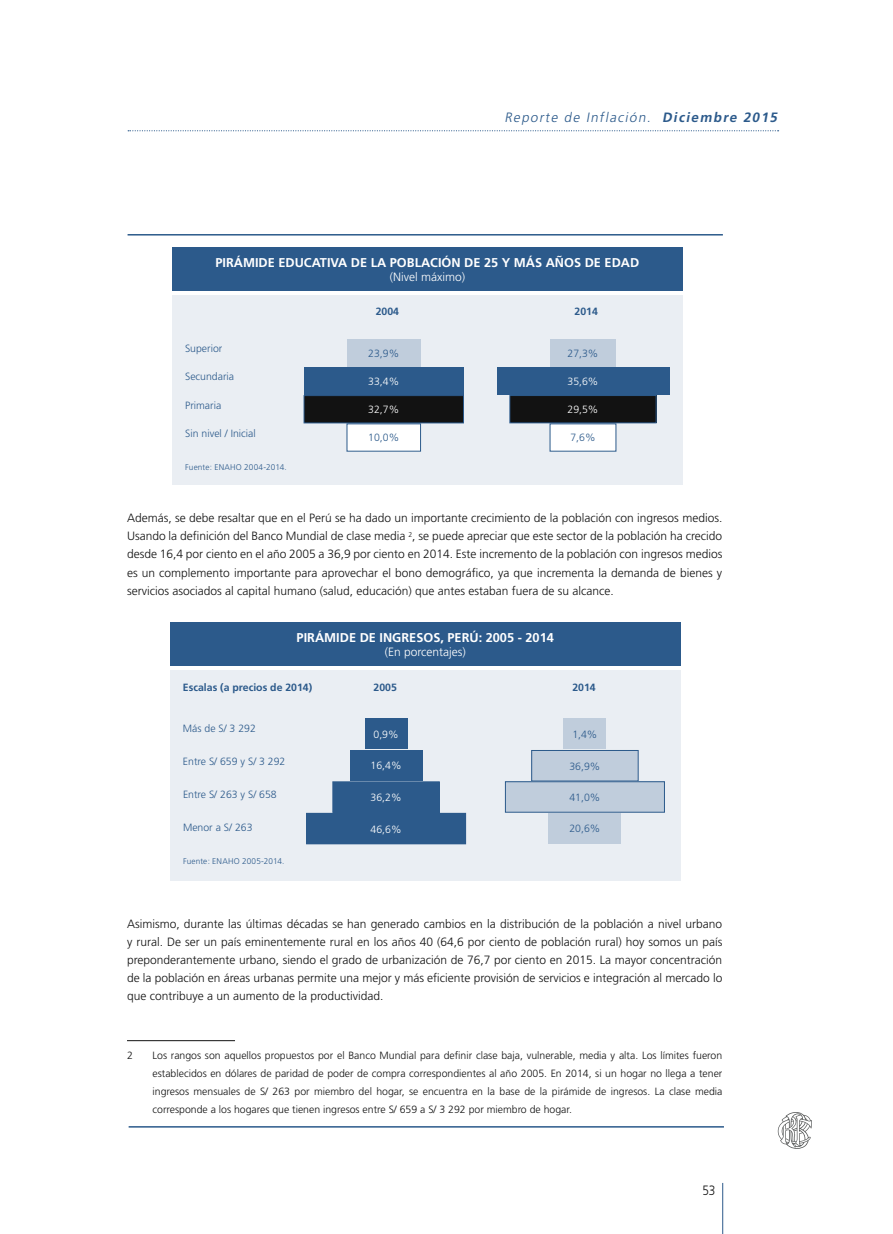
<style>
.page{position:relative;width:893px;height:1234px;background:#fff}
.page>*{position:absolute;margin:0;border:0;box-sizing:border-box;transform-origin:0 0}
.t1{font:italic 300 13.5px "Frutiger";color:#2c5a8b}
.t2{font:300 13.5px "Frutiger";color:#121212;scale:.88 1}
.t3{font:700 12.75px "Frutiger";color:#fff}
.t4{font:300 12px/18px "Frutiger";color:#121212;text-align:justify}
.t5{font:300 12px "Frutiger";color:#fff}
.t6{font:300 10.5px/18px "Frutiger";color:#121212;text-align:justify}
.t7{font:300 10.5px "Frutiger";color:#2c5a8b}
.t8{font:700 10.5px "Frutiger";color:#2c5a8b}
.t9{font:300 10.5px "Frutiger";color:#fff}
.t10{font:300 8.25px "Frutiger";letter-spacing:.015em;color:#2c5a8b}
.s1{font-weight:700}
</style>
<div class="page">
<svg style="left:128px;top:130px;width:651px;height:1px"></svg>
<hr style="left:722px;top:1182px;width:1px;height:51px;background:#2c5a8b">
<svg style="left:778px;top:1112px;width:34px;height:37px"></svg>
<hr style="left:127px;top:1040px;width:108px;height:1px;background:#121212">
<hr style="left:128px;top:234px;width:595px;height:1px;background:#2c5a8b">
<hr style="left:129px;top:1125px;width:595px;height:2px;background:#2c5a8b">
<div style="left:172px;top:295px;width:510px;height:189px;background:#eaeef3"></div>
<div style="left:172px;top:247px;width:510px;height:44px;background:#2c5a8b"></div>
<div style="left:347px;top:339px;width:74px;height:27px;background:#c0cddc"></div>
<div style="left:550px;top:339px;width:65px;height:27px;background:#c0cddc"></div>
<div style="left:304px;top:395px;width:159px;height:28px;background:#121212"></div>
<div style="left:304px;top:395px;width:160px;height:28px;border:1px solid #2c5a8b"></div>
<div style="left:510px;top:395px;width:146px;height:28px;background:#121212"></div>
<div style="left:510px;top:395px;width:146px;height:28px;border:1px solid #2c5a8b"></div>
<div style="left:304px;top:367px;width:159px;height:27px;background:#2c5a8b"></div>
<div style="left:497px;top:367px;width:172px;height:27px;background:#2c5a8b"></div>
<div style="left:347px;top:424px;width:74px;height:27px;background:#fff"></div>
<div style="left:347px;top:423px;width:74px;height:28px;border:1px solid #2c5a8b"></div>
<div style="left:550px;top:424px;width:66px;height:27px;background:#fff"></div>
<div style="left:550px;top:423px;width:66px;height:28px;border:1px solid #2c5a8b"></div>
<div style="left:170px;top:669px;width:510px;height:211px;background:#eaeef3"></div>
<div style="left:170px;top:622px;width:510px;height:43px;background:#2c5a8b"></div>
<div style="left:365px;top:718px;width:42px;height:31px;background:#2c5a8b"></div>
<div style="left:564px;top:718px;width:42px;height:31px;background:#c0cddc"></div>
<div style="left:333px;top:781px;width:106px;height:31px;background:#2c5a8b"></div>
<div style="left:333px;top:781px;width:107px;height:31px;border:1px solid #2c5a8b"></div>
<div style="left:532px;top:750px;width:106px;height:30px;background:#c0cddc"></div>
<div style="left:531px;top:750px;width:107px;height:31px;border:1px solid #2c5a8b"></div>
<div style="left:350px;top:750px;width:72px;height:30px;background:#2c5a8b"></div>
<div style="left:549px;top:813px;width:72px;height:30px;background:#c0cddc"></div>
<div style="left:307px;top:813px;width:159px;height:30px;background:#2c5a8b"></div>
<div style="left:505px;top:781px;width:159px;height:31px;background:#c0cddc"></div>
<div style="left:505px;top:781px;width:160px;height:31px;border:1px solid #2c5a8b"></div>
<p class="t1" style="left:504px;top:110px;width:277px">Reporte de Inflación. <span class="s1">Diciembre 2015</span></p>
<p class="t3" style="left:215px;top:255px;width:21px">PIRÁM</p>
<p class="t3" style="left:255px;top:255px;width:33px">IDE EDUCA</p>
<p class="t3" style="left:320px;top:255px;width:204px">TIVA DE LA POBLACIÓN DE 25 Y MÁS</p>
<p class="t3" style="left:546px;top:255px;width:69px">AÑOS DE EDAD</p>
<p class="t5" style="left:390px;top:270px;width:77px">(Nivel máximo)</p>
<p class="t7" style="left:185px;top:342px;width:39px">Superior</p>
<p class="t7" style="left:185px;top:371px;width:51px">Secundaria</p>
<p class="t7" style="left:185px;top:399px;width:38px">Primaria</p>
<p class="t7" style="left:185px;top:428px;width:72px">Sin nivel / Inicial</p>
<p class="t10" style="left:185px;top:462px;width:103px">Fuente: ENAHO 2004-2014.</p>
<p class="t8" style="left:376px;top:305px;width:25px">2004</p>
<p class="t8" style="left:574px;top:305px;width:25px">2014</p>
<p class="t7" style="left:368px;top:347px;width:32px">23,9%</p>
<p class="t7" style="left:567px;top:347px;width:32px">27,3%</p>
<p class="t9" style="left:368px;top:375px;width:32px">33,4%</p>
<p class="t9" style="left:567px;top:375px;width:32px">35,6%</p>
<p class="t9" style="left:368px;top:403px;width:32px">32,7%</p>
<p class="t9" style="left:567px;top:403px;width:32px">29,5%</p>
<p class="t7" style="left:368px;top:432px;width:32px">10,0%</p>
<p class="t7" style="left:570px;top:432px;width:27px">7,6%</p>
<p class="t4" style="left:127px;top:509px;width:597px">Además, se debe resaltar que en el Perú se ha dado un importante crecimiento de la población con ingresos medios.<br>Usando la definición del Banco Mundial de clase media <sup>2</sup>, se puede apreciar que este sector de la población ha crecido desde 16,4 por ciento en el año 2005 a 36,9 por ciento en 2014. Este incremento de la población con ingresos medios es un complemento importante para aprovechar el bono demográfico, ya que incrementa la demanda de bienes y servicios asociados al capital humano (salud, educación) que antes estaban fuera de su alcance.</p>
<p class="t3" style="left:297px;top:629px;width:21px">PIRÁM</p>
<p class="t3" style="left:336px;top:629px;width:65px">IDE DE INGRESOS</p>
<p class="t3" style="left:440px;top:629px;width:16px">, PERÚ</p>
<p class="t3" style="left:479px;top:629px;width:77px">: 2005 - 2014</p>
<p class="t5" style="left:385px;top:645px;width:83px">(En porcentajes)</p>
<p class="t8" style="left:183px;top:681px;width:131px">ESCALAS (A PRECIOS DE 2014)</p>
<p class="t8" style="left:374px;top:681px;width:25px">2005</p>
<p class="t8" style="left:572px;top:681px;width:25px">2014</p>
<p class="t9" style="left:374px;top:728px;width:27px">0,9%</p>
<p class="t7" style="left:572px;top:728px;width:27px">1,4%</p>
<p class="t7" style="left:183px;top:722px;width:74px">Más de S/ 3 292</p>
<p class="t7" style="left:183px;top:755px;width:104px">Entre S/ 659 y S/ 3 292</p>
<p class="t7" style="left:183px;top:788px;width:95px">Entre S/ 263 y S/ 658</p>
<p class="t7" style="left:183px;top:821px;width:71px">Menor a S/ 263</p>
<p class="t9" style="left:371px;top:759px;width:32px">16,4%</p>
<p class="t7" style="left:569px;top:760px;width:32px">36,9%</p>
<p class="t7" style="left:569px;top:791px;width:32px">41,0%</p>
<p class="t9" style="left:371px;top:791px;width:32px">36,2%</p>
<p class="t9" style="left:371px;top:822px;width:32px">46,6%</p>
<p class="t7" style="left:569px;top:822px;width:32px">20,6%</p>
<p class="t10" style="left:183px;top:856px;width:103px">Fuente: ENAHO 2005-2014.</p>
<p class="t4" style="left:127px;top:915px;width:597px">Asimismo, durante las últimas décadas se han generado cambios en la distribución de la población a nivel urbano y rural. De ser un país eminentemente rural en los años 40 (64,6 por ciento de población rural) hoy somos un país preponderantemente urbano, siendo el grado de urbanización de 76,7 por ciento en 2015. La mayor concentración de la población en áreas urbanas permite una mejor y más eficiente provisión de servicios e integración al mercado lo que contribuye a un aumento de la productividad.</p>
<p class="t6" style="left:127px;top:1045px;width:7px">2</p>
<p class="t6" style="left:153px;top:1045px;width:571px">Los rangos son aquellos propuestos por el Banco Mundial para definir clase baja, vulnerable, media y alta. Los límites fueron establecidos en dólares de paridad de poder de compra correspondientes al año 2005. En 2014, si un hogar no llega a tener ingresos mensuales de S/ 263 por miembro del hogar, se encuentra en la base de la pirámide de ingresos. La clase media corresponde a los hogares que tienen ingresos entre S/ 659 a S/ 3 292 por miembro de hogar.</p>
<p class="t2" style="left:702px;top:1182px;width:16px">53</p>
</div>
